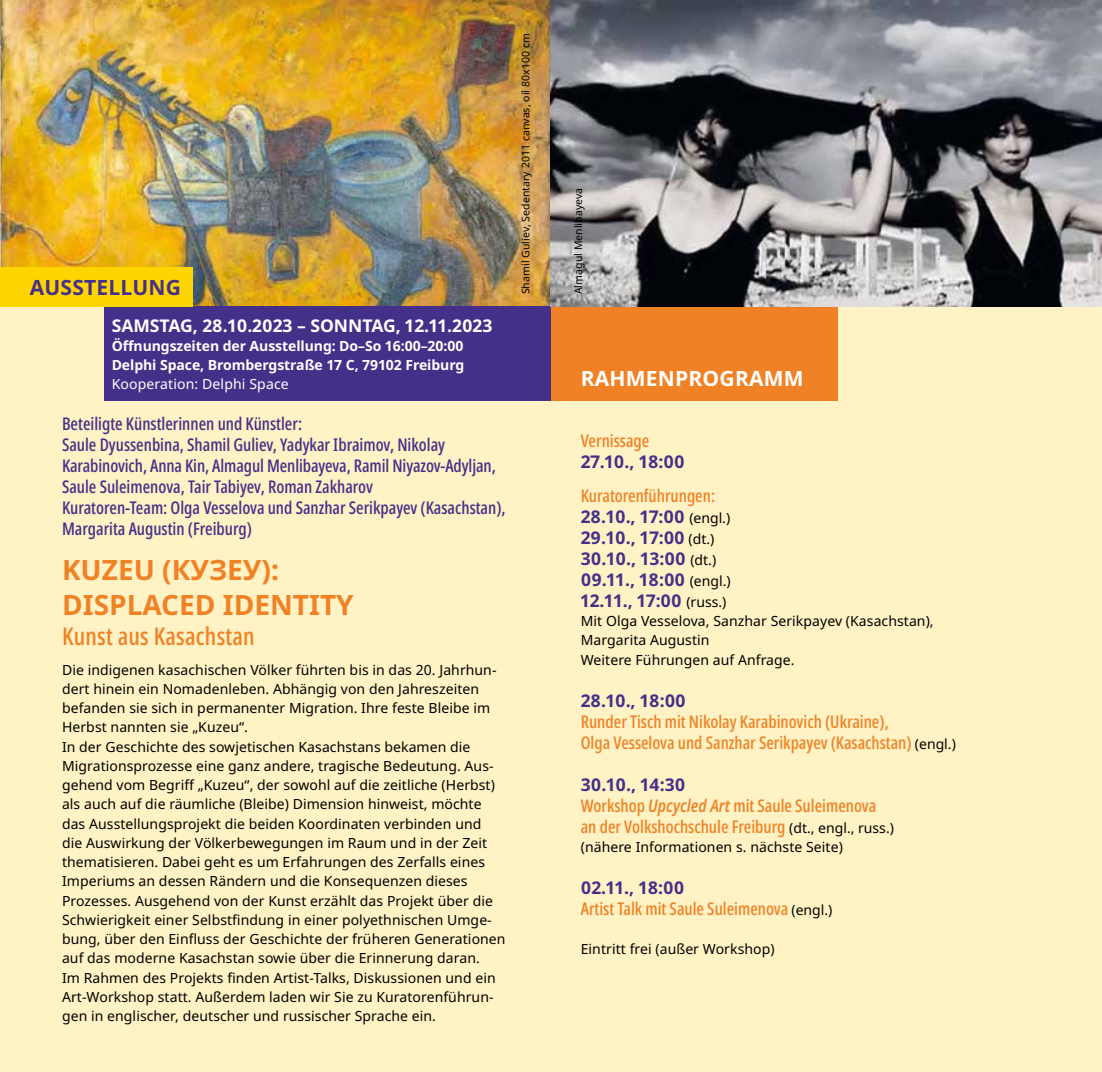
<style>
.page{position:relative;width:1102px;height:1072px;background:#fff}
.page>*{position:absolute;margin:0;border:0;box-sizing:border-box;transform-origin:0 0}
.t1{font:700 28px/35px "Noto Sans";color:#f08225}
.t2{font:500 extra-condensed 24.5px "Noto Sans";letter-spacing:.01em;color:#f08225}
.t3{font:700 21px "Noto Sans";letter-spacing:.01em;color:#fff}
.t4{font:700 21px "Noto Sans";letter-spacing:.01em;color:#453089}
.t5{font:500 extra-condensed 17.5px/21px "Noto Sans";color:#453089}
.t6{font:500 extra-condensed 17.5px/21px "Noto Sans";color:#f08225}
.t7{font:700 17.5px/21px "Noto Sans";color:#453089}
.t8{font:700 17.5px "Noto Sans";color:#fff}
.t9{font:14px/19.2px "Noto Sans";letter-spacing:.005em;color:#000}
.t10{font:700 14px/19.2px "Noto Sans";letter-spacing:-.005em;color:#fff}
.t11{font:14px "Noto Sans";letter-spacing:.01em;color:#fff}
.t12{font:10.5px "Noto Sans";letter-spacing:.005em;color:#000}
.s1{font-weight:500;font-stretch:extra-condensed;color:#f08225}
.s2{font-weight:400;font-size:14px;color:#000}
.s3{font-weight:400;font-stretch:normal;font-size:14px;color:#000}
.s4{font-weight:700;font-stretch:normal;color:#453089}
.s5{font-weight:600;font-style:italic;font-stretch:normal}
</style>
<div class="page">
<div style="left:0;top:0;width:1101px;height:1071px;background:#fff2c4"></div>
<img style="left:0;top:0;width:1101px;height:306px">
<div style="left:104px;top:306px;width:447px;height:95px;background:#453089"></div>
<div style="left:551px;top:306px;width:286px;height:95px;background:#f08225"></div>
<div style="left:0;top:267px;width:192px;height:39px;background:#ffd500"></div>
<h3 class="t4" style="left:30px;top:273px;width:153px">AUSSTELLUNG</h3>
<p class="t8" style="left:112px;top:313px;width:382px">SAMSTAG, 28.10.2023 – SONNTAG, 12.11.2023</p>
<p class="t10" style="left:112px;top:336px;width:354px">Öffnungszeiten der Ausstellung: Do–So 16:00–20:00<br>Delphi Space, Brombergstraße 17 C, 79102 Freiburg</p>
<p class="t11" style="left:112px;top:374px;width:179px">Kooperation: Delphi Space</p>
<p class="t5" style="left:62px;top:413px;width:445px">Beteiligte Künstlerinnen und Künstler:<br>Saule Dyussenbina, Shamil Guliev, Yadykar Ibraimov, Nikolay Karabinovich, Anna Kin, Almagul Menlibayeva, Ramil Niyazov-Adyljan, Saule Suleimenova, Tair Tabiyev, Roman Zakharov<br>Kuratoren-Team: Olga Vesselova und Sanzhar Serikpayev (Kasachstan), Margarita Augustin (Freiburg)</p>
<h1 class="t1" style="left:62px;top:553px;width:293px">KUZEU (КУЗЕУ):<br>DISPLACED IDENTITY</h1>
<h2 class="t2" style="left:62px;top:618px;width:194px">Kunst aus Kasachstan</h2>
<p class="t9" style="left:62px;top:660px;width:445px">Die indigenen kasachischen Völker führten bis in das 20. Jahrhun&shy;dert hinein ein Nomadenleben. Abhängig von den Jahreszeiten befanden sie sich in permanenter Migration. Ihre feste Bleibe im Herbst nannten sie „Kuzeu“.<br>In der Geschichte des sowjetischen Kasachstans bekamen die Migrationsprozesse eine ganz andere, tragische Bedeutung. Aus&shy;gehend vom Begriff „Kuzeu“, der sowohl auf die zeitliche (Herbst) als auch auf die räumliche (Bleibe) Dimension hinweist, möchte das Ausstellungsprojekt die beiden Koordinaten verbinden und<br>die Auswirkung der Völkerbewegungen im Raum und in der Zeit thematisieren. Dabei geht es um Erfahrungen des Zerfalls eines Imperiums an dessen Rändern und die Konsequenzen dieses Prozesses. Ausgehend von der Kunst erzählt das Projekt über die Schwierigkeit einer Selbstfindung in einer polyethnischen Umge&shy;bung, über den Einfluss der Geschichte der früheren Generationen auf das moderne Kasachstan sowie über die Erinnerung daran.<br>Im Rahmen des Projekts finden Artist-Talks, Diskussionen und ein Art-Workshop statt. Außerdem laden wir Sie zu Kuratorenführun&shy;gen in englischer, deutscher und russischer Sprache ein.</p>
<p class="t12" style="left:518px;top:294px;width:262px;rotate:-90deg">Shamil Guliev, Sedentary 2011 canvas, oil 80x100 cm</p>
<p class="t12" style="left:570px;top:294px;width:108px;rotate:-90deg">Almagul Menlibayeva</p>
<h3 class="t3" style="left:580px;top:363px;width:224px">RAHMENPROGRAMM</h3>
<p class="t6" style="left:580px;top:431px;width:70px">Vernissage</p>
<p class="t7" style="left:580px;top:452px;width:105px">27.10., 18:00</p>
<p class="t7" style="left:580px;top:485px;width:151px"><span class="s1">Kuratorenführungen:<br></span>28.10., 17:00 <span class="s2">(engl.)<br></span>29.10., 17:00 <span class="s2">(dt.)<br></span>30.10., 13:00 <span class="s2">(dt.)<br></span>09.11., 18:00 <span class="s2">(engl.)<br></span>12.11., 17:00 <span class="s2">(russ.)</span></p>
<p class="t9" style="left:580px;top:611px;width:354px">Mit Olga Vesselova, Sanzhar Serikpayev (Kasachstan),<br>Margarita Augustin<br>Weitere Führungen auf Anfrage.</p>
<p class="t7" style="left:580px;top:690px;width:107px">28.10., 18:00</p>
<p class="t6" style="left:580px;top:711px;width:376px">Runder Tisch mit Nikolay Karabinovich (Ukraine),<br>Olga Vesselova und Sanzhar Serikpayev (Kasachstan) <span class="s3">(engl.)</span></p>
<p class="t6" style="left:580px;top:774px;width:314px"><span class="s4">30.10., 14:30<br></span>Workshop <span class="s5">Upcycled Art</span> mit Saule Suleimenova an der Volkshochschule Freiburg <span class="s3">(dt., engl., russ.)</span></p>
<p class="t9" style="left:580px;top:837px;width:263px">(nähere Informationen s. nächste Seite)</p>
<p class="t6" style="left:580px;top:877px;width:253px"><span class="s4">02.11., 18:00<br></span>Artist Talk mit Saule Suleimenova <span class="s3">(engl.)</span></p>
<p class="t9" style="left:580px;top:939px;width:195px">Eintritt frei (außer Workshop)</p>
</div>
